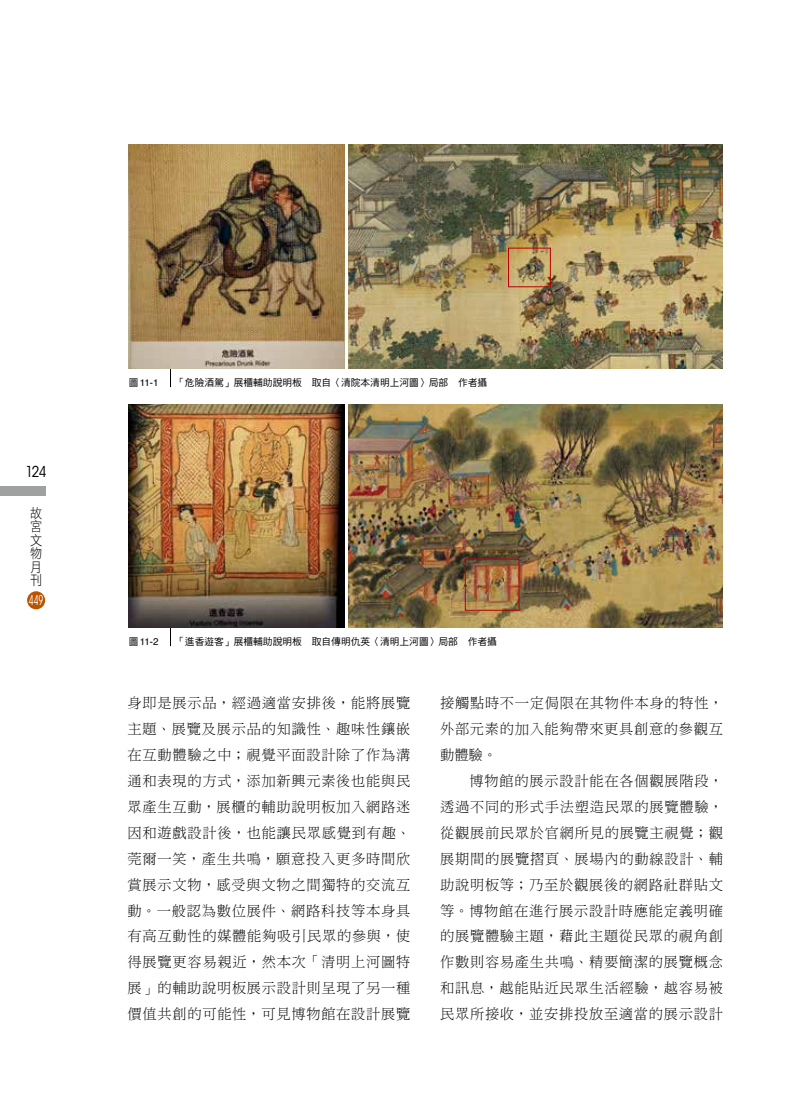
<style>
.page{position:relative;width:808px;height:1106px;background:#fff}
.page>*{position:absolute;margin:0;border:0;box-sizing:border-box;transform-origin:0 0}
.t1{font:condensed 15px "ITC Avant Garde Std";color:#000}
.t2{font:14.25px/26px "DF Ming Std W3";letter-spacing:.05em;color:#000;text-align:justify}
.t3{font:13.5px/13.5px "DF Hei Std W3";color:#000;scale:.9 1}
.t4{font:condensed 13.5px "ITC Avant Garde Std";color:#fff;scale:.7 1}
.t5{font:9.75px "DF Hei Std W5";color:#000}
.t6{font:9.75px "Helvetica";color:#000}
.s1{font-family:"DF Hei Std W5"}
</style>
<div class="page">
<div style="left:27px;top:591px;width:18px;height:18px;background:#bb5400;border-radius:50%"></div>
<div style="left:0;top:487px;width:46px;height:9px;background:#9fa0a0"></div>
<hr style="left:170px;top:290px;width:1px;height:97px;background:#000">
<img style="left:129px;top:145px;width:215px;height:224px">
<img style="left:348px;top:145px;width:375px;height:224px">
<div style="left:508px;top:248px;width:43px;height:39px;border:1px solid #b60005"></div>
<hr style="left:170px;top:549px;width:1px;height:97px;background:#000">
<img style="left:129px;top:404px;width:215px;height:224px">
<img style="left:348px;top:404px;width:375px;height:224px">
<div style="left:465px;top:558px;width:54px;height:52px;border:1px solid #b60005"></div>
<p class="t1" style="left:26px;top:463px;width:23px">124</p>
<p class="t3" style="left:30px;top:506px;width:15px">故宮文物月刊</p>
<p class="t4" style="left:29px;top:592px;width:23px">449</p>
<p class="t6" style="left:129px;top:375px;width:31px"><span class="s1">圖</span>11-1</p>
<p class="t5" style="left:175px;top:377px;width:314px">「危險酒駕」展櫃輔助說明板　取自〈清院本清明上河圖〉局部　作者攝</p>
<p class="t6" style="left:129px;top:634px;width:31px"><span class="s1">圖</span>11-2</p>
<p class="t5" style="left:175px;top:636px;width:323px">「進香遊客」展櫃輔助說明板　取自傳明仇英〈清明上河圖〉局部　作者攝</p>
<p class="t2" style="left:128px;top:689px;width:284px">身即是展示品，經過適當安排後，能將展覽主題、展覽及展示品的知識性、趣味性鑲嵌在互動體驗之中；視覺平面設計除了作為溝通和表現的方式，添加新興元素後也能與民眾產生互動，展櫃的輔助說明板加入網路迷因和遊戲設計後，也能讓民眾感覺到有趣、莞爾一笑，產生共鳴，願意投入更多時間欣賞展示文物，感受與文物之間獨特的交流互動。一般認為數位展件、網路科技等本身具有高互動性的媒體能夠吸引民眾的參與，使得展覽更容易親近，然本次「清明上河圖特展」的輔助說明板展示設計則呈現了另一種價值共創的可能性，可見博物館在設計展覽</p>
<p class="t2" style="left:440px;top:689px;width:284px;text-align:left">接觸點時不一定侷限在其物件本身的特性，外部元素的加入能夠帶來更具創意的參觀互動體驗。<br>　　博物館的展示設計能在各個觀展階段，透過不同的形式手法塑造民眾的展覽體驗，從觀展前民眾於官網所見的展覽主視覺；觀展期間的展覽摺頁、展場內的動線設計、輔助說明板等；乃至於觀展後的網路社群貼文等。博物館在進行展示設計時應能定義明確的展覽體驗主題，藉此主題從民眾的視角創作數則容易產生共鳴、精要簡潔的展覽概念和訊息，越能貼近民眾生活經驗，越容易被民眾所接收，並安排投放至適當的展示設計</p>
</div>
